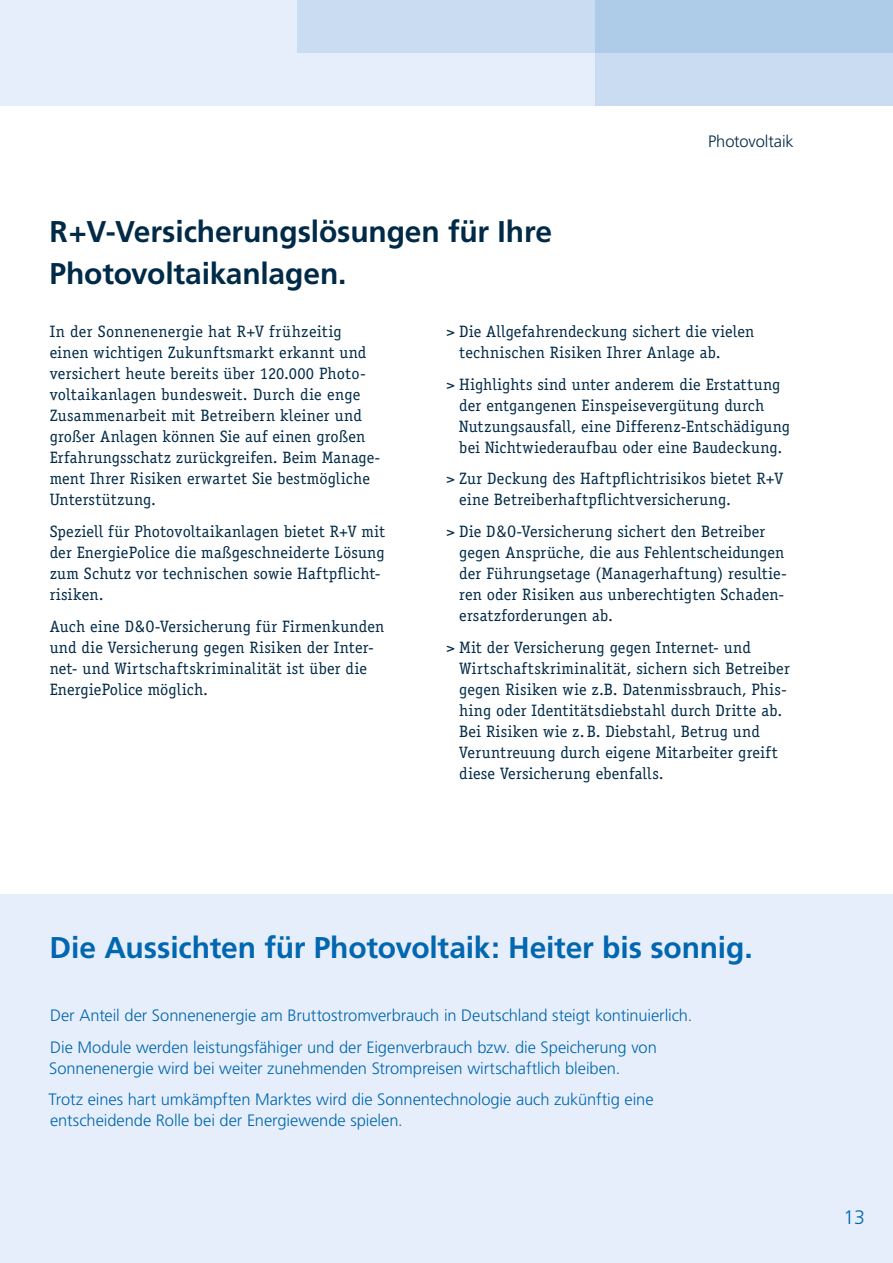
<style>
.page{position:relative;width:893px;height:1263px;background:#fff}
.page>*{position:absolute;margin:0;border:0;box-sizing:border-box;transform-origin:0 0}
.t1{font:700 30px/42.2px "Frutiger";letter-spacing:-.005em;color:#002a47}
.t2{font:700 30px "Frutiger";letter-spacing:-.005em;color:#0067b0}
.t3{font:300 19.5px "Frutiger";color:#0067b0}
.t4{font:16.5px/21px "Officina Serif";letter-spacing:.01em;color:#002a47}
.t5{font:300 16.5px/31.5px "Frutiger";letter-spacing:-.005em;color:#0067b0}
.t6{font:300 16.5px "Frutiger";letter-spacing:-.01em;color:#002a47}
</style>
<div class="page">
<div style="left:0;top:0;width:893px;height:105px;background:#e7eefb"></div>
<div style="left:298px;top:0;width:595px;height:53px;background:#c9dcf1"></div>
<div style="left:595px;top:0;width:298px;height:105px;background:linear-gradient(to right,#bbd4ec,#bbd4ec)"></div>
<div style="left:0;top:895px;width:893px;height:368px;background:#e7eefb"></div>
<h1 class="t1" style="left:50px;top:210px;width:504px">R+V-Versicherungslösungen für Ihre<br>Photovoltaikanlagen.</h1>
<p class="t6" style="left:708px;top:132px;width:87px">Photovoltaik</p>
<p class="t4" style="left:50px;top:321px;width:332px">In der Sonnenenergie hat R+V frühzeitig einen wichtigen Zukunftsmarkt erkannt und versichert heute bereits über 120.000 Photo&shy;voltaikanlagen bundesweit. Durch die enge Zusammenarbeit mit Betreibern kleiner und großer Anlagen können Sie auf einen großen Erfahrungsschatz zurückgreifen. Beim Manage&shy;ment Ihrer Risiken erwartet Sie bestmögliche Unterstützung.</p>
<p class="t4" style="left:50px;top:521px;width:337px">Speziell für Photovoltaikanlagen bietet R+V mit der EnergiePolice die maßgeschneiderte Lösung zum Schutz vor technischen sowie Haftpflicht&shy;risiken.</p>
<p class="t4" style="left:50px;top:615px;width:336px">Auch eine D&amp;O-Versicherung für Firmenkunden und die Versicherung gegen Risiken der Inter&shy;net- und Wirtschaftskriminalität ist über die EnergiePolice möglich.</p>
<p class="t4" style="left:459px;top:321px;width:297px;text-indent:-13px">&gt; Die Allgefahrendeckung sichert die vielen technischen Risiken Ihrer Anlage ab.</p>
<p class="t4" style="left:459px;top:373px;width:332px;text-indent:-13px">&gt; Highlights sind unter anderem die Erstattung der entgangenen Einspeisevergütung durch Nutzungsausfall, eine Differenz-Entschädigung bei Nichtwiederaufbau oder eine Baudeckung.</p>
<p class="t4" style="left:459px;top:468px;width:325px;text-indent:-13px">&gt; Zur Deckung des Haftpflichtrisikos bietet R+V eine Betreiberhaftpflichtversicherung.</p>
<p class="t4" style="left:459px;top:521px;width:329px;text-indent:-13px">&gt; Die D&amp;O-Versicherung sichert den Betreiber gegen Ansprüche, die aus Fehlentscheidungen der Führungsetage (Managerhaftung) resultie&shy;ren oder Risiken aus unberechtigten Schaden&shy;ersatzforderungen ab.</p>
<p class="t4" style="left:459px;top:637px;width:332px;text-indent:-13px">&gt; Mit der Versicherung gegen Internet- und Wirtschaftskriminalität, sichern sich Betreiber gegen Risiken wie z.B. Datenmissbrauch, Phis&shy;hing oder Identitätsdiebstahl durch Dritte ab.<br>Bei Risiken wie z.B. Diebstahl, Betrug und Veruntreuung durch eigene Mitarbeiter greift diese Versicherung ebenfalls.</p>
<h1 class="t2" style="left:50px;top:930px;width:705px">Die Aussichten für Photovoltaik: Heiter bis sonnig.</h1>
<p class="t5" style="left:50px;top:999px;width:644px">Der Anteil der Sonnenenergie am Bruttostromverbrauch in Deutschland steigt kontinuierlich.<br>Die Module werden leistungsfähiger und der Eigenverbrauch bzw. die Speicherung von</p>
<p class="t5" style="left:49px;top:1052px;width:606px">Sonnenenergie wird bei weiter zunehmenden Strompreisen wirtschaftlich bleiben.<br>Trotz eines hart umkämpften Marktes wird die Sonnentechnologie auch zukünftig eine</p>
<p class="t5" style="left:50px;top:1105px;width:354px">entscheidende Rolle bei der Energiewende spielen.</p>
<p class="t3" style="left:843px;top:1206px;width:23px">13</p>
</div>
